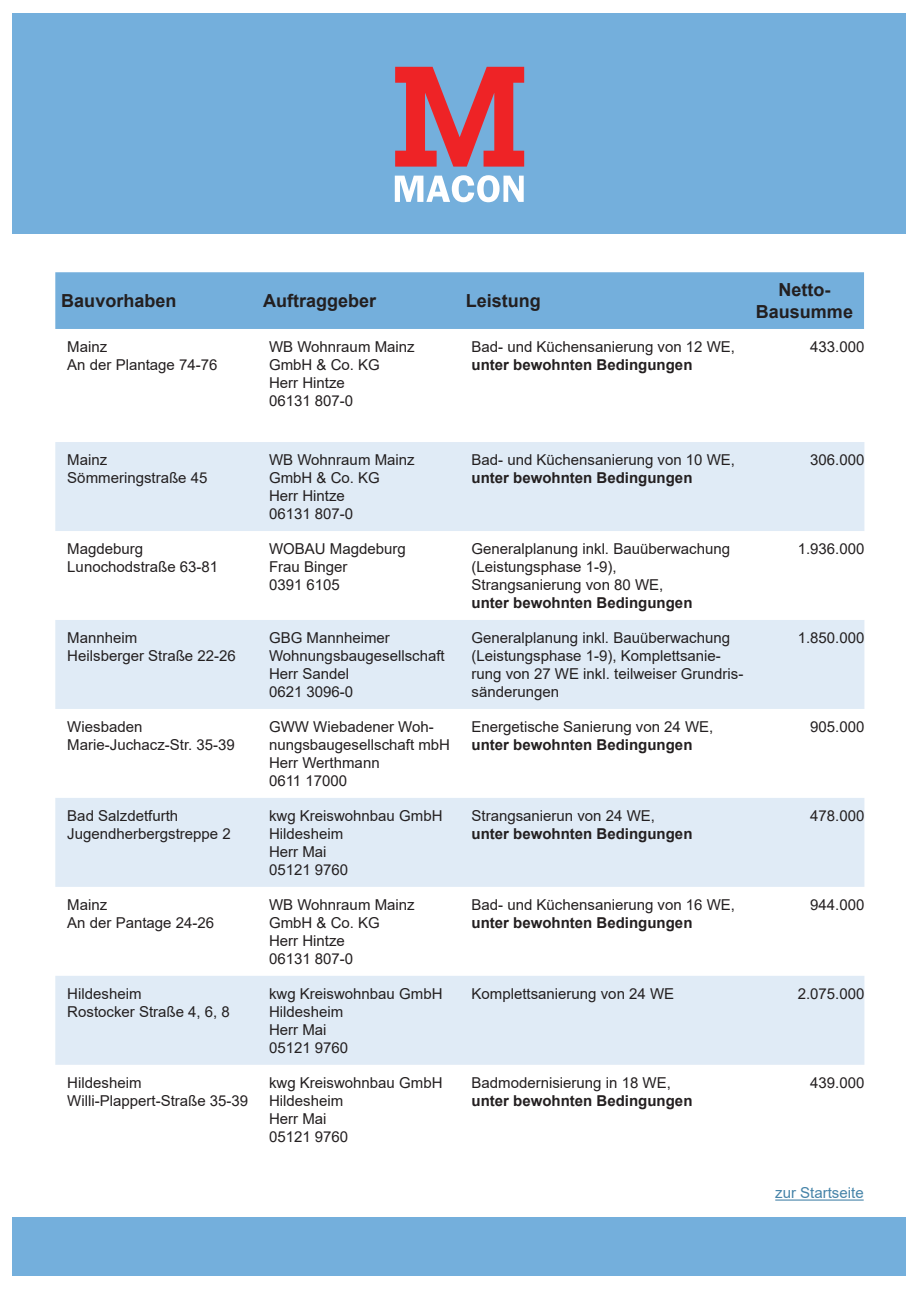
<style>
.page{position:relative;width:919px;height:1289px;background:#fff}
.page>*{position:absolute;margin:0;border:0;box-sizing:border-box;transform-origin:0 0}
.t1{font:700 18px/21.6px "Arial";color:#231f20;text-align:center}
.t2{font:15px/18px "Arial";color:#231f20}
.t3{font:700 15px "Arial";color:#231f20}
.t4{font:15px "Arial";color:#4583a8}
</style>
<div class="page">
<div style="left:13px;top:13px;width:893px;height:220px;background:#74afdc"></div>
<div style="left:13px;top:1217px;width:893px;height:59px;background:#74afdc"></div>
<hr style="left:775px;top:1199px;width:88px;height:1px;background:#4583a8">
<svg style="left:395px;top:67px;width:129px;height:100px"></svg>
<svg style="left:395px;top:175px;width:128px;height:27px"></svg>
<svg style="left:55px;top:442px;width:809px;height:622px;fill:#e0ebf6"></svg>
<div style="left:55px;top:272px;width:809px;height:57px;background:#74afdc"></div>
<p class="t1" style="left:61px;top:290px;width:117px">Bauvorhaben</p>
<p class="t1" style="left:263px;top:290px;width:115px">Auftraggeber</p>
<p class="t1" style="left:466px;top:290px;width:77px">Leistung</p>
<p class="t1" style="left:755px;top:279px;width:99px">Netto-<br>Bausumme</p>
<p class="t2" style="left:67px;top:337px;width:152px">Mainz<br>An der Plantage 74-76</p>
<p class="t2" style="left:269px;top:337px;width:147px">WB Wohnraum Mainz<br>GmbH &amp; Co. KG<br>Herr Hintze<br>06131 807-0</p>
<p class="t2" style="left:471px;top:337px;width:265px">Bad- und Küchensanierung von 12 WE,</p>
<p class="t2" style="left:810px;top:337px;width:56px">433.000</p>
<p class="t3" style="left:471px;top:354px;width:222px">unter bewohnten Bedingungen</p>
<p class="t2" style="left:67px;top:450px;width:142px">Mainz<br>Sömmeringstraße 45</p>
<p class="t2" style="left:269px;top:450px;width:147px">WB Wohnraum Mainz<br>GmbH &amp; Co. KG<br>Herr Hintze<br>06131 807-0</p>
<p class="t2" style="left:471px;top:450px;width:265px">Bad- und Küchensanierung von 10 WE,</p>
<p class="t3" style="left:471px;top:467px;width:222px">unter bewohnten Bedingungen</p>
<p class="t2" style="left:67px;top:539px;width:152px">Magdeburg<br>Lunochodstraße 63-81</p>
<p class="t2" style="left:269px;top:539px;width:138px">WOBAU Magdeburg<br>Frau Binger<br>0391 6105</p>
<p class="t2" style="left:471px;top:539px;width:260px">Generalplanung inkl. Bauüberwachung (Leistungsphase 1-9),<br>Strangsanierung von 80 WE,</p>
<p class="t3" style="left:471px;top:592px;width:222px">unter bewohnten Bedingungen</p>
<p class="t2" style="left:810px;top:450px;width:56px">306.000</p>
<p class="t2" style="left:797px;top:539px;width:68px">1.936.000</p>
<p class="t2" style="left:67px;top:628px;width:170px">Mannheim<br>Heilsberger Straße 22-26</p>
<p class="t2" style="left:269px;top:628px;width:177px">GBG Mannheimer<br>Wohnungsbaugesellschaft<br>Herr Sandel<br>0621 3096-0</p>
<p class="t2" style="left:471px;top:628px;width:273px">Generalplanung inkl. Bauüberwachung (Leistungsphase 1-9), Komplettsanie&shy;rung von 27 WE inkl. teilweiser Grundris&shy;sänderungen</p>
<p class="t2" style="left:797px;top:628px;width:68px">1.850.000</p>
<p class="t2" style="left:67px;top:717px;width:169px">Wiesbaden<br>Marie-Juchacz-Str. 35-39</p>
<p class="t2" style="left:269px;top:717px;width:182px">GWW Wiebadener Woh&shy;nungsbaugesellschaft mbH<br>Herr Werthmann<br>0611 17000</p>
<p class="t2" style="left:471px;top:717px;width:243px">Energetische Sanierung von 24 WE,</p>
<p class="t2" style="left:810px;top:717px;width:56px">905.000</p>
<p class="t3" style="left:471px;top:734px;width:222px">unter bewohnten Bedingungen</p>
<p class="t2" style="left:67px;top:806px;width:165px">Bad Salzdetfurth<br>Jugendherbergstreppe 2</p>
<p class="t2" style="left:269px;top:806px;width:175px">kwg Kreiswohnbau GmbH<br>Hildesheim<br>Herr Mai<br>05121 9760</p>
<p class="t2" style="left:471px;top:806px;width:185px">Strangsanierun von 24 WE,</p>
<p class="t3" style="left:471px;top:823px;width:222px">unter bewohnten Bedingungen</p>
<p class="t2" style="left:67px;top:895px;width:148px">Mainz<br>An der Pantage 24-26</p>
<p class="t2" style="left:269px;top:895px;width:147px">WB Wohnraum Mainz<br>GmbH &amp; Co. KG<br>Herr Hintze<br>06131 807-0</p>
<p class="t2" style="left:471px;top:895px;width:265px">Bad- und Küchensanierung von 16 WE,</p>
<p class="t3" style="left:471px;top:911px;width:222px">unter bewohnten Bedingungen</p>
<p class="t2" style="left:810px;top:806px;width:56px">478.000</p>
<p class="t2" style="left:810px;top:895px;width:56px">944.000</p>
<p class="t2" style="left:67px;top:984px;width:164px">Hildesheim<br>Rostocker Straße 4, 6, 8</p>
<p class="t2" style="left:269px;top:984px;width:175px">kwg Kreiswohnbau GmbH<br>Hildesheim<br>Herr Mai<br>05121 9760</p>
<p class="t2" style="left:471px;top:984px;width:204px">Komplettsanierung von 24 WE</p>
<p class="t2" style="left:797px;top:984px;width:68px">2.075.000</p>
<p class="t2" style="left:67px;top:1073px;width:182px">Hildesheim<br>Willi-Plappert-Straße 35-39</p>
<p class="t2" style="left:269px;top:1073px;width:175px">kwg Kreiswohnbau GmbH<br>Hildesheim<br>Herr Mai<br>05121 9760</p>
<p class="t2" style="left:471px;top:1073px;width:201px">Badmodernisierung in 18 WE,</p>
<p class="t2" style="left:810px;top:1073px;width:56px">439.000</p>
<p class="t3" style="left:471px;top:1089px;width:222px">unter bewohnten Bedingungen</p>
<p class="t4" style="left:775px;top:1182px;width:90px">zur Startseite</p>
</div>
